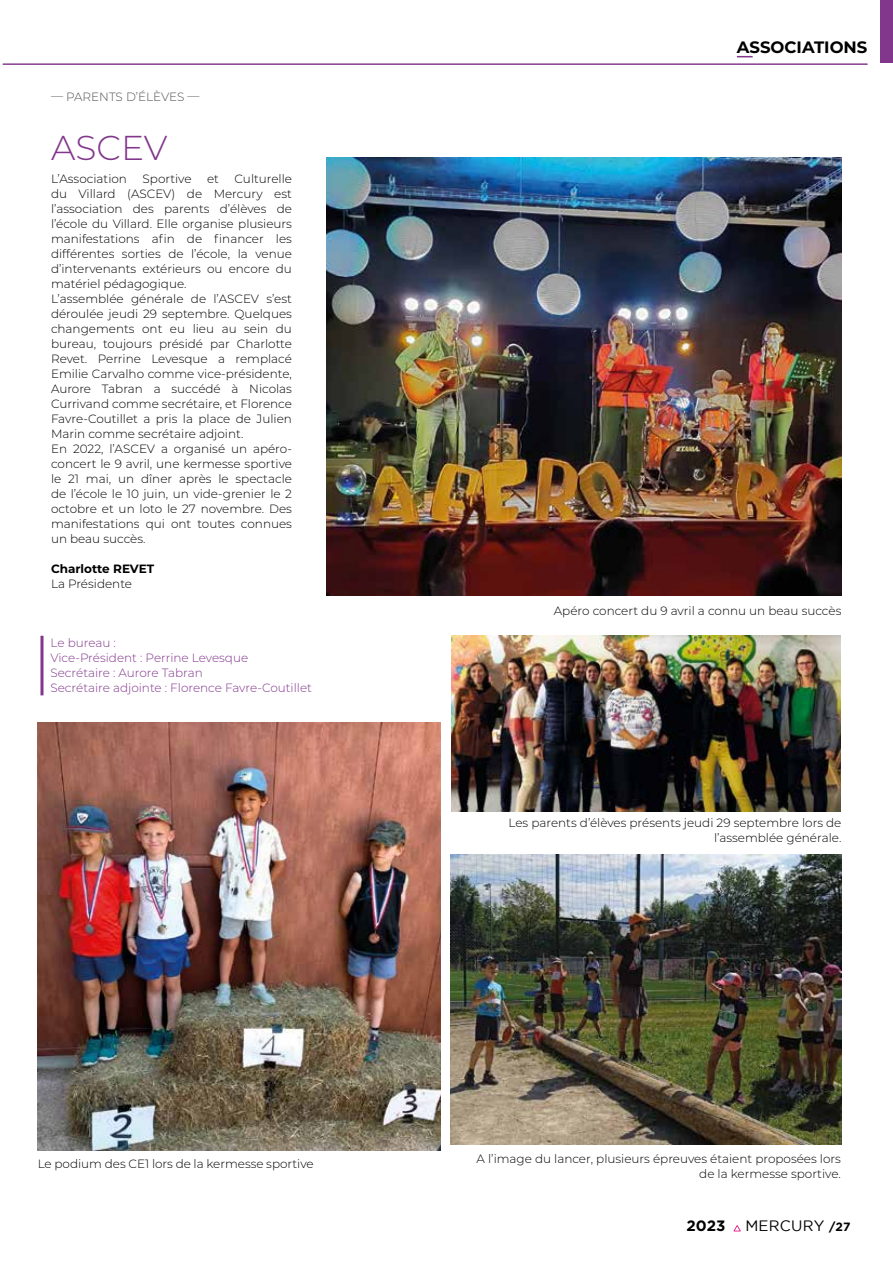
<style>
.page{position:relative;width:893px;height:1263px;background:#fff}
.page>*{position:absolute;margin:0;border:0;box-sizing:border-box;transform-origin:0 0}
.t1{font:300 34.5px "Montserrat";color:#82368c}
.t2{font:700 16.5px "Montserrat";color:#000}
.t3{font:15px "Gotham";letter-spacing:.015em;color:#000}
.t4{font:700 15px "Gotham";color:#000}
.t5{font:300 12px/15px "Montserrat";color:#000;text-align:right}
.t6{font:300 12px/15px "Montserrat";color:#82368c}
.t7{font:300 12px "Montserrat";color:#525251}
.t8{font:700 12px "Montserrat";color:#000}
.s1{font-weight:700;font-size:12px}
</style>
<div class="page">
<img style="left:326px;top:158px;width:515px;height:437px">
<hr style="left:41px;top:636px;width:3px;height:59px;background:#82368c">
<img style="left:38px;top:722px;width:402px;height:429px">
<img style="left:451px;top:636px;width:390px;height:176px">
<img style="left:451px;top:854px;width:390px;height:291px">
<svg style="left:734px;top:1225px;width:7px;height:6px"></svg>
<hr style="left:3px;top:64px;width:864px;height:1px;background:#82368c">
<svg style="left:737px;top:56px;width:16px;height:1px"></svg>
<div style="left:880px;top:0;width:13px;height:63px;background:#82368c"></div>
<p class="t7" style="left:51px;top:88px;width:150px">— PARENTS D’ÉLÈVES —</p>
<h1 class="t1" style="left:51px;top:124px;width:118px">ASCEV</h1>
<p class="t5" style="left:51px;top:171px;width:78px">L’Association</p>
<p class="t5" style="left:143px;top:171px;width:50px">Sportive</p>
<p class="t5" style="left:207px;top:171px;width:13px">et</p>
<p class="t5" style="left:51px;top:171px;width:242px;text-align:left;text-indent:184px">Culturelle du Villard (ASCEV) de Mercury est l’association des parents d’élèves de l’école du Villard. Elle organise plusieurs manifestations afin de financer les différentes sorties de l’école, la venue d’intervenants extérieurs ou encore du matériel pédagogique.<br>L’assemblée générale de l’ASCEV s’est déroulée jeudi 29 septembre. Quelques changements ont eu lieu au sein du bureau, toujours présidé par Charlotte Revet. Perrine Levesque a remplacé Emilie Carvalho comme vice-présidente, Aurore Tabran a succédé à Nicolas Currivand comme secrétaire, et Florence Favre-Coutillet a pris la place de Julien Marin comme secrétaire adjoint.<br>En 2022, l’ASCEV a organisé un apéro&shy;concert le 9 avril, une kermesse sportive le 21 mai, un dîner après le spectacle de l’école le 10 juin, un vide-grenier le 2 octobre et un loto le 27 novembre. Des manifestations qui ont toutes connues un beau succès.</p>
<p class="t8" style="left:51px;top:560px;width:105px">Charlotte REVET</p>
<p class="t5" style="left:51px;top:576px;width:83px">La Présidente</p>
<p class="t6" style="left:51px;top:635px;width:263px">Le bureau :<br>Vice-Président : Perrine Levesque<br>Secrétaire : Aurore Tabran<br>Secrétaire adjointe : Florence Favre-Coutillet</p>
<p class="t5" style="left:38px;top:1156px;width:277px">Le podium des CE1 lors de la kermesse sportive</p>
<h2 class="t2" style="left:737px;top:35px;width:132px">ASSOCIATIONS</h2>
<p class="t5" style="left:554px;top:603px;width:289px">Apéro concert du 9 avril a connu un beau succès</p>
<p class="t5" style="left:508px;top:815px;width:334px">Les parents d’élèves présents jeudi 29 septembre lors de l’assemblée générale.</p>
<p class="t5" style="left:477px;top:1150px;width:366px">A l’image du lancer, plusieurs épreuves étaient proposées lors de la kermesse sportive.</p>
<p class="t4" style="left:686px;top:1217px;width:40px">2023</p>
<p class="t3" style="left:745px;top:1218px;width:107px">MERCURY <span class="s1">/27</span></p>
</div>
